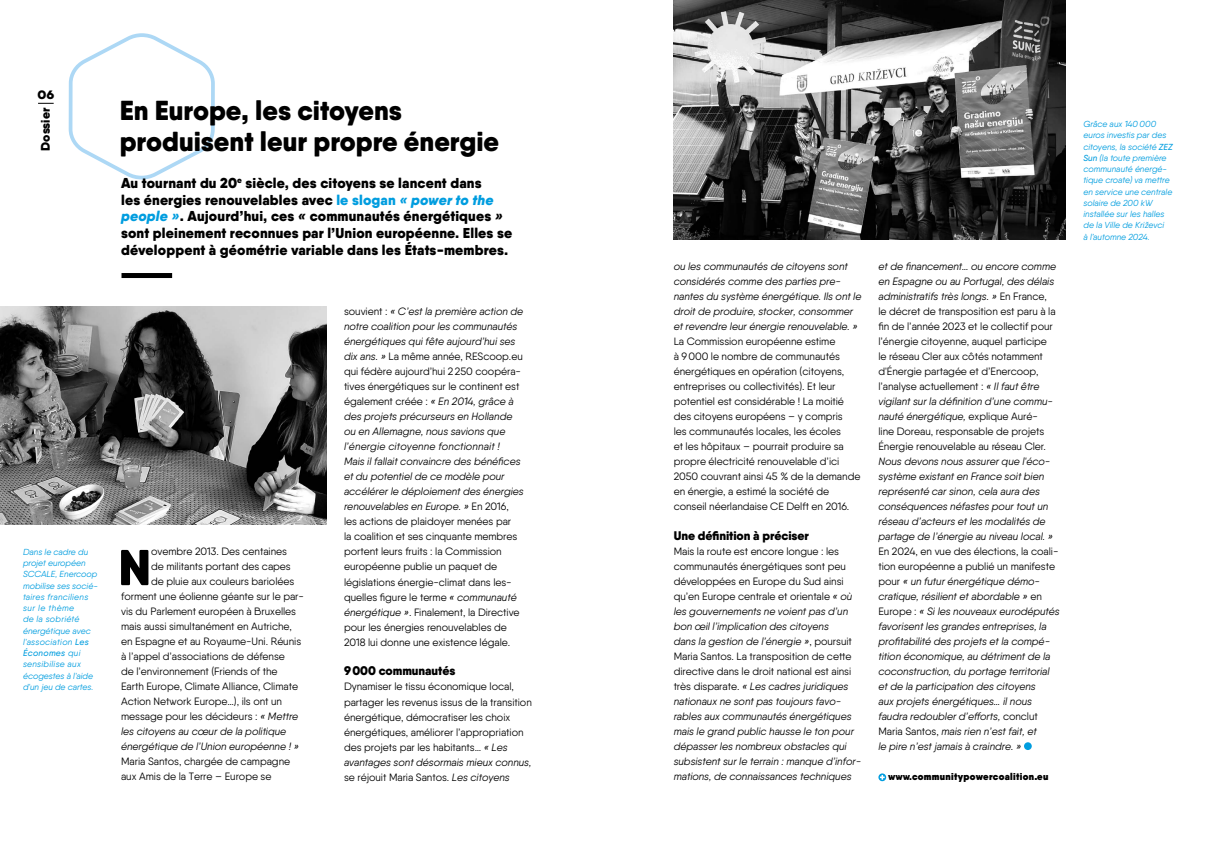
<style>
.page{position:relative;width:1205px;height:851px;background:#fff}
.page>*{position:absolute;margin:0;border:0;box-sizing:border-box;transform-origin:0 0}
.t1{font:900 50.38px "Qanelas Soft";color:#000}
.t2{font:900 27.5px/31.2px "Qanelas Soft";color:#000}
.t3{font:900 14.38px/16.9px "Qanelas Soft";letter-spacing:.01em;color:#000}
.t4{font:900 12.5px "Qanelas Soft";letter-spacing:-.005em;color:#000}
.t5{font:800 12.5px "Campton";color:#000}
.t6{font:10.62px/15px "Qanelas Soft";letter-spacing:-.005em;color:#000}
.t7{font:italic 10.62px/15px "Qanelas Soft";letter-spacing:-.005em;color:#000}
.t8{font:800 10px "Qanelas Soft";letter-spacing:.03em;color:#000}
.t9{font:italic 8.75px/11.2px "Qanelas Soft";color:#009ddf}
.s1{font-weight:500}
.s2{color:#009ddf}
.s3{font-style:italic;color:#009ddf}
.s4{font-style:italic}
.s5{font-style:normal}
.s6{font-weight:900}
</style>
<div class="page">
<svg style="left:38px;top:103px;width:16px;height:1px"></svg>
<svg style="left:67px;top:33px;width:150px;height:492px"></svg>
<div style="left:121px;top:273px;width:51px;height:5px;background:#000"></div>
<svg style="left:878px;top:773px;width:8px;height:8px"></svg>
<svg style="left:880px;top:774px;width:5px;height:5px"></svg>
<div style="left:1024px;top:742px;width:8px;height:8px;background:#009ddf;border-radius:50%"></div>
<img style="left:673px;top:0;width:393px;height:240px">
<img style="left:0;top:306px;width:326px;height:218px">
<p class="t5" style="left:37px;top:86px;width:18px">06</p>
<p class="t4" style="left:37px;top:151px;width:45px;rotate:-90deg">Dossier</p>
<p class="t9" style="left:23px;top:546px;width:76px">Dans le cadre du projet européen<br>SCCALE, Enercoop mobilise ses socié&shy;taires franciliens sur le thème<br>de la sobriété énergétique avec l'association <span class="s1">Les<br>Économes</span> qui sensibilise aux écogestes à l'aide d'un jeu de cartes.</p>
<h2 class="t2" style="left:120px;top:94px;width:381px">En Europe, les citoyens produisent leur propre énergie</h2>
<p class="t3" style="left:121px;top:174px;width:393px">Au tournant du 20<sup>e</sup> siècle, des citoyens se lancent dans<br>les énergies renouvelables avec <span class="s2">le slogan</span> <span class="s3">« power to the people »</span>. Aujourd’hui, ces <span class="s4">«</span> communautés énergétiques <span class="s4">» </span>sont pleinement reconnues par l’Union européenne. Elles se développent à géométrie variable dans les États-membres.</p>
<h1 class="t1" style="left:118px;top:535px;width:34px">N</h1>
<p class="t6" style="left:151px;top:543px;width:138px">ovembre 2013. Des centaines</p>
<p class="t6" style="left:151px;top:558px;width:141px">de militants portant des capes</p>
<p class="t6" style="left:151px;top:573px;width:145px">de pluie aux couleurs bariolées</p>
<p class="t6" style="left:121px;top:588px;width:184px">forment une éolienne géante sur le par-</p>
<p class="t6" style="left:121px;top:603px;width:177px">vis du Parlement européen à Bruxelles</p>
<p class="t6" style="left:121px;top:618px;width:172px">mais aussi simultanément en Autriche,</p>
<p class="t6" style="left:121px;top:633px;width:182px">en Espagne et au Royaume-Uni. Réunis</p>
<p class="t6" style="left:121px;top:648px;width:165px">à l’appel d’associations de défense</p>
<p class="t6" style="left:121px;top:663px;width:158px">de l’environnement (Friends of the</p>
<p class="t6" style="left:121px;top:678px;width:178px">Earth Europe, Climate Alliance, Climate</p>
<p class="t6" style="left:121px;top:693px;width:162px">Action Network Europe…), ils ont un</p>
<p class="t6" style="left:121px;top:708px;width:179px">message pour les décideurs : <span class="s4">« Mettre</span></p>
<p class="t7" style="left:121px;top:723px;width:167px">les citoyens au cœur de la politique</p>
<p class="t7" style="left:121px;top:738px;width:179px">énergétique de l’Union européenne ! »</p>
<p class="t6" style="left:121px;top:753px;width:171px">Maria Santos, chargée de campagne aux Amis de la Terre – Europe se</p>
<p class="t6" style="left:344px;top:304px;width:181px">souvient : <span class="s4">« C’est la première action de notre coalition pour les communautés énergétiques qui fête aujourd’hui ses dix ans. »</span> La même année, REScoop.eu qui fédère aujourd’hui 2 250 coopéra&shy;tives énergétiques sur le continent est également créée : <span class="s4">« En 2014, grâce à des projets précurseurs en Hollande ou en Allemagne, nous savions que l’énergie citoyenne fonctionnait !<br>Mais il fallait convaincre des bénéfices et du potentiel de ce modèle pour accélérer le déploiement des énergies renouvelables en Europe. »</span> En 2016, les actions de plaidoyer menées par<br>la coalition et ses cinquante membres portent leurs fruits : la Commission européenne publie un paquet de législations énergie-climat dans les&shy;quelles figure le terme <span class="s4">« communauté énergétique »</span>. Finalement, la Directive pour les énergies renouvelables de 2018 lui donne une existence légale.</p>
<p class="t4" style="left:344px;top:663px;width:113px">9000 communautés</p>
<p class="t6" style="left:344px;top:679px;width:189px">Dynamiser le tissu économique local, partager les revenus issus de la transition énergétique, démocratiser les choix énergétiques, améliorer l’appropriation des projets par les habitants… <span class="s4">« Les avantages sont désormais mieux connus, </span>se réjouit Maria Santos. <span class="s4">Les citoyens</span></p>
<p class="t7" style="left:674px;top:258px;width:189px">ou les communautés de citoyens sont considérés comme des parties pre&shy;nantes du système énergétique. Ils ont le droit de produire, stocker, consommer et revendre leur énergie renouvelable. »</p>
<p class="t6" style="left:674px;top:334px;width:188px">La Commission européenne estime<br>à 9000 le nombre de communautés énergétiques en opération (citoyens, entreprises ou collectivités). Et leur potentiel est considérable ! La moitié des citoyens européens – y compris<br>les communautés locales, les écoles<br>et les hôpitaux – pourrait produire sa propre électricité renouvelable d’ici 2050 couvrant ainsi 45 % de la demande en énergie, a estimé la société de conseil néerlandaise CE Delft en 2016.</p>
<p class="t4" style="left:674px;top:527px;width:137px">Une définition à préciser</p>
<p class="t7" style="left:674px;top:543px;width:189px"><span class="s5">Mais la route est encore longue : les communautés énergétiques sont peu développées en Europe du Sud ainsi qu’en Europe centrale et orientale</span> « où les gouvernements ne voient pas d’un bon œil l’implication des citoyens<br>dans la gestion de l’énergie »<span class="s5">, poursuit Maria Santos. La transposition de cette directive dans le droit national est ainsi très disparate.</span> « Les cadres juridiques nationaux ne sont pas toujours favo&shy;rables aux communautés énergétiques mais le grand public hausse le ton pour dépasser les nombreux obstacles qui subsistent sur le terrain : manque d’infor&shy;mations, de connaissances techniques</p>
<p class="t6" style="left:878px;top:258px;width:179px"><span class="s4">et de financement… ou encore comme en Espagne ou au Portugal, des délais administratifs très longs. »</span> En France, le décret de transposition est paru à la fin de l’année 2023 et le collectif pour l’énergie citoyenne, auquel participe le réseau Cler aux côtés notamment d'Énergie partagée et d’Enercoop, l’analyse actuellement : <span class="s4">« Il faut être vigilant sur la définition d’une commu&shy;nauté énergétique,</span> explique Auré&shy;line Doreau, responsable de projets Énergie renouvelable au réseau Cler.</p>
<p class="t7" style="left:878px;top:453px;width:176px">Nous devons nous assurer que l'éco&shy;système existant en France soit bien représenté car sinon, cela aura des conséquences néfastes pour tout un réseau d’acteurs et les modalités de partage de l’énergie au niveau local. »</p>
<p class="t7" style="left:878px;top:543px;width:183px"><span class="s5">En 2024, en vue des élections, la coali&shy;tion européenne a publié un manifeste pour</span> « un futur énergétique démo&shy;cratique, résilient et abordable » <span class="s5">en Europe :</span> « Si les nouveaux eurodéputés favorisent les grandes entreprises, la profitabilité des projets et la compé&shy;tition économique, au détriment de la coconstruction, du portage territorial et de la participation des citoyens<br>aux projets énergétiques… il nous faudra redoubler d’efforts, <span class="s5">conclut Maria Santos,</span> mais rien n’est fait, et<br>le pire n’est jamais à craindre. »</p>
<p class="t8" style="left:888px;top:770px;width:162px"><span class="s6">www.</span>communitypowercoalition.eu</p>
<p class="t9" style="left:1083px;top:118px;width:91px">Grâce aux 140 000 euros investis par des citoyens, la société <span class="s1">ZEZ<br>Sun</span> (la toute première communauté énergé&shy;tique croate) va mettre en service une centrale solaire de 200 kW installée sur les halles de la Ville de Križevci<br>à l’automne 2024.</p>
</div>
